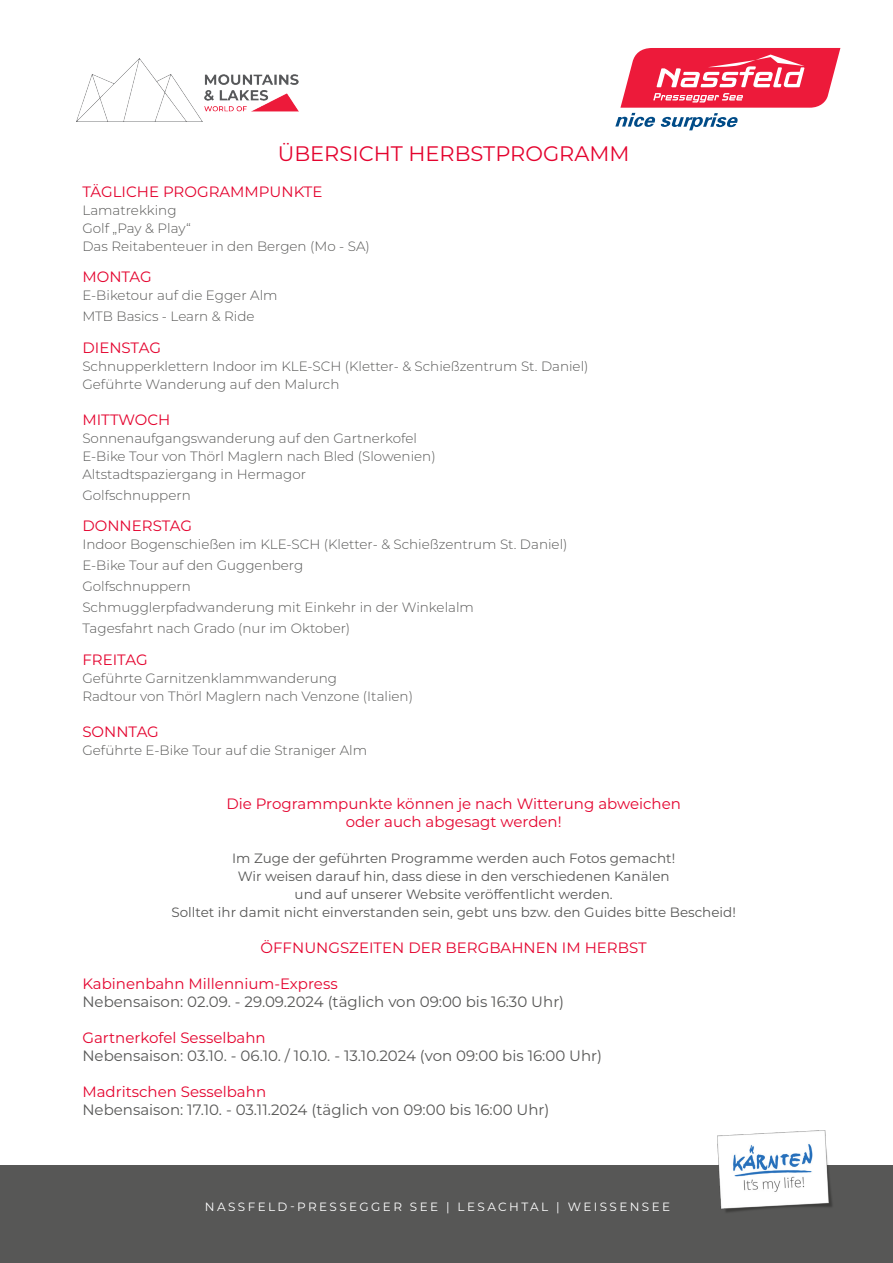
<style>
.page{position:relative;width:893px;height:1263px;background:#fff}
.page>*{position:absolute;margin:0;border:0;box-sizing:border-box;transform-origin:0 0}
.t1{font:21px "Montserrat";color:#e4032e}
.t2{font:15px/18px "Montserrat";color:#e4032e;text-align:center}
.t3{font:15px "Montserrat";color:#575756}
.t4{font:300 13.5px/18px "Montserrat";color:#575756}
.t5{font:13.5px/18px "Montserrat";color:#575756;text-align:center}
.t6{font:12px "Montserrat";letter-spacing:.2em;color:#fff}
</style>
<div class="page">
<svg style="left:615px;top:48px;width:225px;height:82px"></svg>
<img style="left:76px;top:58px;width:223px;height:64px">
<div style="left:0;top:1165px;width:893px;height:98px;background:#575756"></div>
<img style="left:717px;top:1130px;width:115px;height:83px">
<p class="t1" style="left:278px;top:139px;width:353px">ÜBERSICHT HERBSTPROGRAMM</p>
<p class="t2" style="left:82px;top:182px;width:241px">TÄGLICHE PROGRAMMPUNKTE</p>
<p class="t4" style="left:82px;top:200px;width:96px">Lamatrekking</p>
<p class="t4" style="left:82px;top:218px;width:289px">Golf „Pay &amp; Play“<br>Das Reitabenteuer in den Bergen (Mo - SA)</p>
<p class="t2" style="left:82px;top:267px;width:71px">MONTAG</p>
<p class="t4" style="left:82px;top:286px;width:197px">E-Biketour auf die Egger Alm</p>
<p class="t4" style="left:82px;top:307px;width:174px">MTB Basics - Learn &amp; Ride</p>
<p class="t2" style="left:82px;top:338px;width:80px">DIENSTAG</p>
<p class="t4" style="left:82px;top:356px;width:508px">Schnupperklettern Indoor im KLE-SCH (Kletter- &amp; Schießzentrum St. Daniel)</p>
<p class="t4" style="left:82px;top:374px;width:258px">Geführte Wanderung auf den Malurch</p>
<p class="t2" style="left:82px;top:410px;width:90px">MITTWOCH</p>
<p class="t4" style="left:82px;top:428px;width:336px">Sonnenaufgangswanderung auf den Gartnerkofel</p>
<p class="t4" style="left:82px;top:446px;width:355px">E-Bike Tour von Thörl Maglern nach Bled (Slowenien)</p>
<p class="t4" style="left:82px;top:464px;width:225px">Altstadtspaziergang in Hermagor</p>
<p class="t4" style="left:82px;top:485px;width:110px">Golfschnuppern</p>
<p class="t2" style="left:82px;top:516px;width:111px">DONNERSTAG</p>
<p class="t4" style="left:82px;top:535px;width:487px">Indoor Bogenschießen im KLE-SCH (Kletter- &amp; Schießzentrum St. Daniel)</p>
<p class="t4" style="left:82px;top:554px;width:222px;line-height:21px">E-Bike Tour auf den Guggenberg<br>Golfschnuppern</p>
<p class="t4" style="left:82px;top:598px;width:393px">Schmugglerpfadwanderung mit Einkehr in der Winkelalm</p>
<p class="t4" style="left:82px;top:619px;width:269px">Tagesfahrt nach Grado (nur im Oktober)</p>
<p class="t2" style="left:82px;top:650px;width:67px">FREITAG</p>
<p class="t4" style="left:82px;top:668px;width:256px">Geführte Garnitzenklammwanderung</p>
<p class="t4" style="left:82px;top:686px;width:332px">Radtour von Thörl Maglern nach Venzone (Italien)</p>
<p class="t2" style="left:82px;top:722px;width:78px">SONNTAG</p>
<p class="t4" style="left:82px;top:740px;width:286px">Geführte E-Bike Tour auf die Straniger Alm</p>
<p class="t2" style="left:226px;top:794px;width:456px">Die Programmpunkte können je nach Witterung abweichen oder auch abgesagt werden!</p>
<p class="t5" style="left:171px;top:848px;width:566px">Im Zuge der geführten Programme werden auch Fotos gemacht!<br>Wir weisen darauf hin, dass diese in den verschiedenen Kanälen<br>und auf unserer Website veröffentlicht werden.<br>Solltet ihr damit nicht einverstanden sein, gebt uns bzw. den Guides bitte Bescheid!</p>
<p class="t2" style="left:261px;top:938px;width:388px">ÖFFNUNGSZEITEN DER BERGBAHNEN IM HERBST</p>
<p class="t2" style="left:82px;top:974px;width:257px">Kabinenbahn Millennium-Express</p>
<p class="t3" style="left:82px;top:991px;width:483px">Nebensaison: 02.09. - 29.09.2024 (täglich von 09:00 bis 16:30 Uhr)</p>
<p class="t2" style="left:82px;top:1028px;width:185px">Gartnerkofel Sesselbahn</p>
<p class="t3" style="left:82px;top:1045px;width:521px">Nebensaison: 03.10. - 06.10. / 10.10. - 13.10.2024 (von 09:00 bis 16:00 Uhr)</p>
<p class="t2" style="left:82px;top:1082px;width:185px">Madritschen Sesselbahn</p>
<p class="t3" style="left:82px;top:1099px;width:468px">Nebensaison: 17.10. - 03.11.2024 (täglich von 09:00 bis 16:00 Uhr)</p>
<p class="t6" style="left:205px;top:1198px;width:467px">NASSFELD-PRESSEGGER SEE | LESACHTAL | WEISSENSEE</p>
</div>
